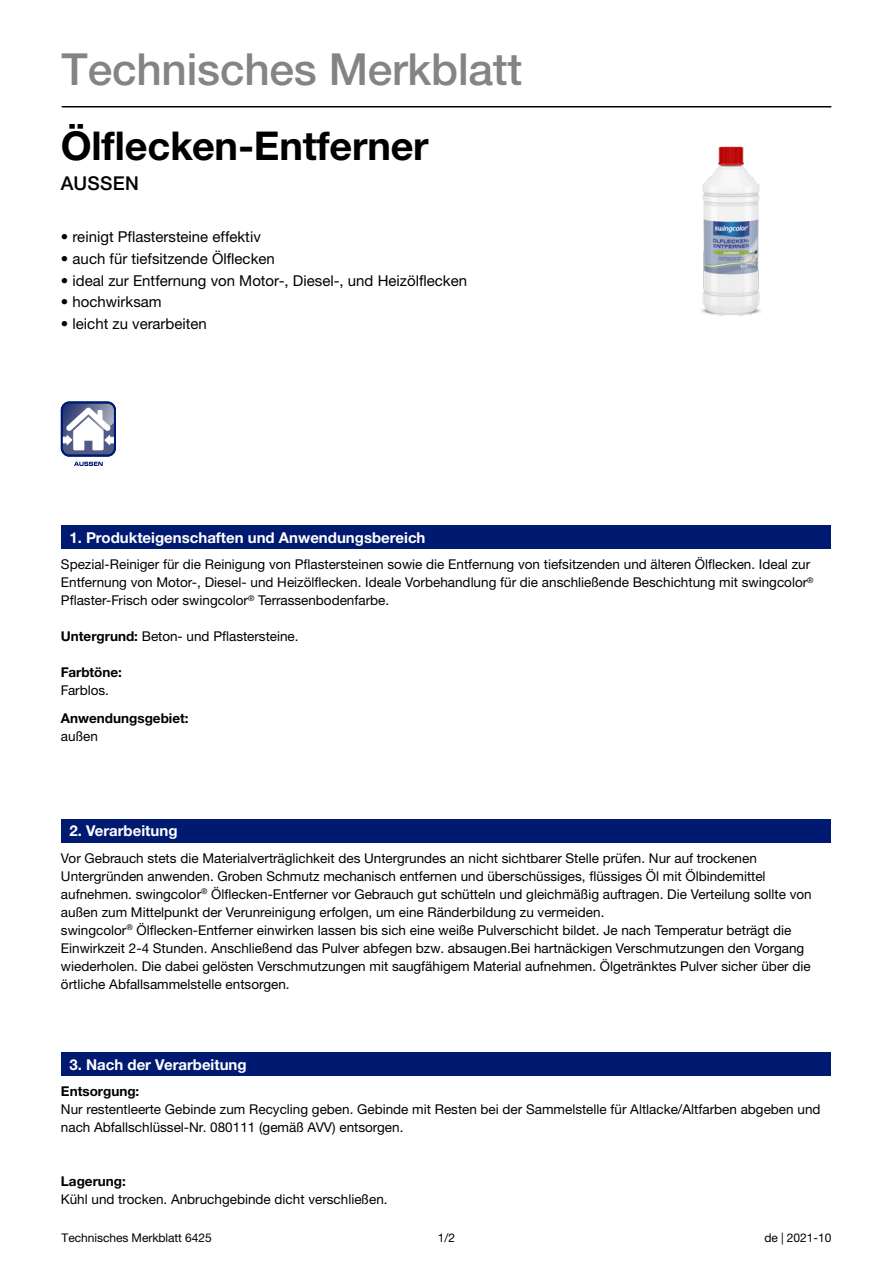
<style>
.page{position:relative;width:893px;height:1263px;background:#fff}
.page>*{position:absolute;margin:0;border:0;box-sizing:border-box;transform-origin:0 0}
.t1{font:500 44.25px "Helvetica Neue LTW1 G";letter-spacing:-.005em;color:#828485}
.product_name{font:700 39.75px "Helvetica Neue LTW1 G";letter-spacing:-.005em;color:#000}
.USP{font:500 19.05px "Helvetica Neue LTW1 G";letter-spacing:.015em;color:#000}
.USP_list{font:15px "Helvetica Neue LTW1 G";color:#000}
.rubric_headline{font:700 15px "Helvetica Neue LTW1 G";color:#fff}
.copy_text{font:13.5px/18px "Helvetica Neue LTW1 G";color:#000}
.copy_text_prefix{font:700 13.5px "Helvetica Neue LTW1 G";color:#000}
.footer_text{font:12px "Helvetica Neue LTW1 G";letter-spacing:-.005em;color:#000}
.footer_edition{font:12px "Helvetica Neue LTW1 G";letter-spacing:-.005em;color:#000}
.footer_page{font:12px "Helvetica Neue LTW1 G";color:#000}
.s1{font-weight:700}
</style>
<div class="page">
<hr style="left:62px;top:106px;width:769px;height:1px;background:#000">
<img style="left:700px;top:146px;width:62px;height:170px">
<svg style="left:61px;top:401px;width:55px;height:65px"></svg>
<div style="left:61px;top:525px;width:770px;height:24px;background:#001a71"></div>
<div style="left:61px;top:819px;width:770px;height:24px;background:#001a71"></div>
<div style="left:61px;top:1053px;width:770px;height:23px;background:#001a71"></div>
<p class="t1" style="left:62px;top:43px;width:462px">Technisches Merkblatt</p>
<p class="product_name" style="left:61px;top:122px;width:369px">Ölflecken-Entferner</p>
<p class="USP" style="left:61px;top:172px;width:79px">AUSSEN</p>
<p class="USP_list" style="left:61px;top:227px;width:201px">• reinigt Pflastersteine effektiv</p>
<p class="USP_list" style="left:61px;top:249px;width:215px">• auch für tiefsitzende Ölflecken</p>
<p class="USP_list" style="left:61px;top:271px;width:408px">• ideal zur Entfernung von Motor-, Diesel-, und Heizölflecken</p>
<p class="USP_list" style="left:61px;top:293px;width:102px">• hochwirksam</p>
<p class="USP_list" style="left:61px;top:314px;width:147px">• leicht zu verarbeiten</p>
<p class="rubric_headline" style="left:69px;top:528px;width:358px">1. Produkteigenschaften und Anwendungsbereich</p>
<p class="copy_text" style="left:61px;top:555px;width:754px">Spezial-Reiniger für die Reinigung von Pflastersteinen sowie die Entfernung von tiefsitzenden und älteren Ölflecken. Ideal zur<br>Entfernung von Motor-, Diesel- und Heizölflecken. Ideale Vorbehandlung für die anschließende Beschichtung mit swingcolor<sup>®<br></sup>Pflaster-Frisch oder swingcolor<sup>®</sup> Terrassenbodenfarbe.</p>
<p class="copy_text" style="left:61px;top:627px;width:239px"><span class="s1">Untergrund:</span> Beton- und Pflastersteine.</p>
<p class="copy_text_prefix" style="left:61px;top:664px;width:63px">Farbtöne:</p>
<p class="copy_text" style="left:61px;top:681px;width:50px">Farblos.</p>
<p class="copy_text_prefix" style="left:61px;top:709px;width:129px">Anwendungsgebiet:</p>
<p class="copy_text" style="left:61px;top:727px;width:39px">außen</p>
<p class="rubric_headline" style="left:69px;top:822px;width:110px">2. Verarbeitung</p>
<p class="copy_text" style="left:61px;top:849px;width:752px">Vor Gebrauch stets die Materialverträglichkeit des Untergrundes an nicht sichtbarer Stelle prüfen. Nur auf trockenen Untergründen anwenden. Groben Schmutz mechanisch entfernen und überschüssiges, flüssiges Öl mit Ölbindemittel aufnehmen. swingcolor<sup>®</sup> Ölflecken-Entferner vor Gebrauch gut schütteln und gleichmäßig auftragen. Die Verteilung sollte von außen zum Mittelpunkt der Verunreinigung erfolgen, um eine Ränderbildung zu vermeiden.<br>swingcolor<sup>®</sup> Ölflecken-Entferner einwirken lassen bis sich eine weiße Pulverschicht bildet. Je nach Temperatur beträgt die Einwirkzeit 2-4 Stunden. Anschließend das Pulver abfegen bzw. absaugen.Bei hartnäckigen Verschmutzungen den Vorgang wiederholen. Die dabei gelösten Verschmutzungen mit saugfähigem Material aufnehmen. Ölgetränktes Pulver sicher über die örtliche Abfallsammelstelle entsorgen.</p>
<p class="rubric_headline" style="left:69px;top:1055px;width:179px">3. Nach der Verarbeitung</p>
<p class="copy_text_prefix" style="left:61px;top:1083px;width:80px">Entsorgung:</p>
<p class="copy_text" style="left:61px;top:1100px;width:761px">Nur restentleerte Gebinde zum Recycling geben. Gebinde mit Resten bei der Sammelstelle für Altlacke/Altfarben abgeben und nach Abfallschlüssel-Nr. 080111 (gemäß AVV) entsorgen.</p>
<p class="copy_text_prefix" style="left:61px;top:1173px;width:67px">Lagerung:</p>
<p class="copy_text" style="left:61px;top:1190px;width:328px">Kühl und trocken. Anbruchgebinde dicht verschließen.</p>
<p class="footer_text" style="left:62px;top:1230px;width:152px">Technisches Merkblatt 6425</p>
<p class="footer_page" style="left:438px;top:1230px;width:19px">1/2</p>
<p class="footer_edition" style="left:764px;top:1230px;width:68px">de | 2021-10</p>
</div>
